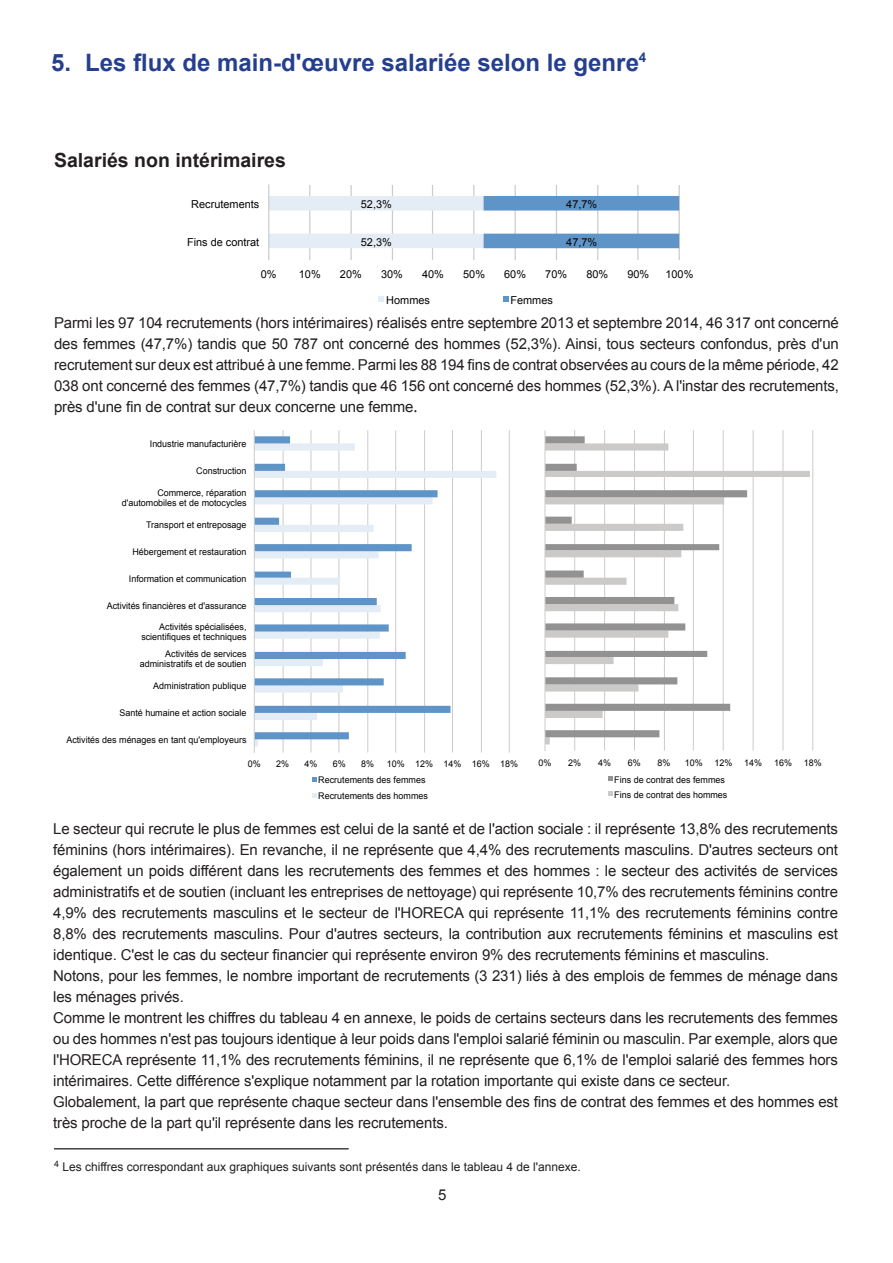
<style>
.page{position:relative;width:893px;height:1263px;background:#fff}
.page>*{position:absolute;margin:0;border:0;box-sizing:border-box;transform-origin:0 0}
.t1{font:700 24px "Arial";color:#253f8e}
.t2{font:700 19.5px "Arial";color:#231f20}
.t3{font:15px/21px "Arial";letter-spacing:-.01em;color:#231f20;text-align:justify}
.t4{font:12px "Arial";color:#231f20}
.t5{font:10.95px "Arial";color:#040503}
.t6{font:9.15px/10.2px "Arial";color:#040503;text-align:right}
.s1{font-family:"Minion Pro";font-size:18px}
</style>
<div class="page">
<hr style="left:54px;top:1148px;width:295px;height:1px;background:#231f20">
<hr style="left:309px;top:185px;width:1px;height:75px;background:#cbcbca">
<hr style="left:350px;top:185px;width:2px;height:75px;background:#cbcbca">
<hr style="left:392px;top:185px;width:1px;height:75px;background:#cbcbca">
<hr style="left:432px;top:185px;width:1px;height:75px;background:#cbcbca">
<hr style="left:473px;top:185px;width:1px;height:75px;background:#cbcbca">
<hr style="left:515px;top:185px;width:1px;height:75px;background:#cbcbca">
<hr style="left:556px;top:185px;width:1px;height:75px;background:#cbcbca">
<hr style="left:597px;top:185px;width:1px;height:75px;background:#cbcbca">
<hr style="left:637px;top:185px;width:1px;height:75px;background:#cbcbca">
<hr style="left:679px;top:185px;width:1px;height:75px;background:#cbcbca">
<svg style="left:269px;top:196px;width:410px;height:52px"></svg>
<hr style="left:268px;top:184px;width:1px;height:76px;background:#cbcbca">
<svg style="left:379px;top:296px;width:5px;height:5px"></svg>
<svg style="left:503px;top:296px;width:5px;height:5px"></svg>
<hr style="left:574px;top:430px;width:1px;height:320px;background:#cbcbca">
<hr style="left:604px;top:430px;width:1px;height:320px;background:#cbcbca">
<hr style="left:634px;top:430px;width:1px;height:320px;background:#cbcbca">
<hr style="left:664px;top:430px;width:1px;height:320px;background:#cbcbca">
<hr style="left:693px;top:430px;width:1px;height:320px;background:#cbcbca">
<hr style="left:723px;top:430px;width:1px;height:320px;background:#cbcbca">
<hr style="left:753px;top:430px;width:1px;height:320px;background:#cbcbca">
<hr style="left:782px;top:430px;width:1px;height:320px;background:#cbcbca">
<hr style="left:812px;top:430px;width:1px;height:320px;background:#cbcbca">
<svg style="left:545px;top:443px;width:265px;height:301px"></svg>
<svg style="left:545px;top:436px;width:202px;height:301px"></svg>
<hr style="left:544px;top:430px;width:1px;height:321px;background:#cbcbca">
<svg style="left:608px;top:776px;width:4px;height:5px"></svg>
<svg style="left:608px;top:792px;width:4px;height:4px"></svg>
<hr style="left:283px;top:430px;width:1px;height:322px;background:#cbcbca">
<hr style="left:310px;top:430px;width:1px;height:322px;background:#cbcbca">
<hr style="left:338px;top:430px;width:1px;height:322px;background:#cbcbca">
<hr style="left:367px;top:430px;width:1px;height:322px;background:#cbcbca">
<hr style="left:395px;top:430px;width:1px;height:322px;background:#cbcbca">
<hr style="left:424px;top:430px;width:1px;height:322px;background:#cbcbca">
<hr style="left:452px;top:430px;width:1px;height:322px;background:#cbcbca">
<hr style="left:481px;top:430px;width:1px;height:322px;background:#cbcbca">
<hr style="left:509px;top:430px;width:1px;height:322px;background:#cbcbca">
<svg style="left:255px;top:471px;width:241px;height:275px"></svg>
<svg style="left:255px;top:436px;width:195px;height:303px"></svg>
<hr style="left:254px;top:430px;width:1px;height:323px;background:#cbcbca">
<svg style="left:312px;top:777px;width:5px;height:4px"></svg>
<svg style="left:312px;top:793px;width:5px;height:5px"></svg>
<h1 class="t1" style="left:51px;top:47px;width:597px">5. Les flux de main-d'œuvre salariée selon le genre<sup>4</sup></h1>
<h2 class="t2" style="left:54px;top:147px;width:233px">Salariés non intérimaires</h2>
<p class="t5" style="left:191px;top:197px;width:70px">Recrutements</p>
<p class="t5" style="left:187px;top:235px;width:74px">Fins de contrat</p>
<p class="t5" style="left:361px;top:197px;width:33px">52,3%</p>
<p class="t5" style="left:361px;top:235px;width:33px">52,3%</p>
<p class="t5" style="left:566px;top:197px;width:33px">47,7%</p>
<p class="t5" style="left:566px;top:235px;width:33px">47,7%</p>
<p class="t5" style="left:261px;top:267px;width:17px">0%</p>
<p class="t5" style="left:299px;top:267px;width:23px">10%</p>
<p class="t5" style="left:340px;top:267px;width:23px">20%</p>
<p class="t5" style="left:381px;top:267px;width:23px">30%</p>
<p class="t5" style="left:422px;top:267px;width:23px">40%</p>
<p class="t5" style="left:463px;top:267px;width:23px">50%</p>
<p class="t5" style="left:504px;top:267px;width:23px">60%</p>
<p class="t5" style="left:545px;top:267px;width:23px">70%</p>
<p class="t5" style="left:586px;top:267px;width:23px">80%</p>
<p class="t5" style="left:627px;top:267px;width:23px">90%</p>
<p class="t5" style="left:665px;top:267px;width:29px">100%</p>
<p class="t5" style="left:386px;top:292px;width:45px">Hommes</p>
<p class="t5" style="left:510px;top:292px;width:44px">Femmes</p>
<p class="t3" style="left:54px;top:312px;width:786px">Parmi les 97 104 recrutements (hors intérimaires) réalisés entre septembre 2013 et septembre 2014, 46 317 ont concerné des femmes (47,7%) tandis que 50 787 ont concerné des hommes (52,3%). Ainsi, tous secteurs confondus, près d'un recrutement sur deux est attribué à une femme. Parmi les 88 194 fins de contrat observées au cours de la même période, 42<br>038 ont concerné des femmes (47,7%) tandis que 46 156 ont concerné des hommes (52,3%). A l'instar des recrutements, près d'une fin de contrat sur deux concerne une femme<span class="s1">.</span></p>
<p class="t6" style="left:150px;top:439px;width:98px">Industrie manufacturière</p>
<p class="t6" style="left:196px;top:466px;width:52px">Construction</p>
<p class="t6" style="left:122px;top:487px;width:126px">Commerce, réparation d'automobiles et de motocycles</p>
<p class="t6" style="left:146px;top:520px;width:102px">Transport et entreposage</p>
<p class="t6" style="left:132px;top:547px;width:116px">Hébergement et restauration</p>
<p class="t6" style="left:129px;top:574px;width:119px">Information et communication</p>
<p class="t6" style="left:107px;top:600px;width:141px">Activités financières et d'assurance</p>
<p class="t6" style="left:141px;top:622px;width:107px">Activités spécialisées, scientifiques et techniques</p>
<p class="t6" style="left:140px;top:649px;width:108px">Activités de services administratifs et de soutien</p>
<p class="t6" style="left:153px;top:681px;width:95px">Administration publique</p>
<p class="t6" style="left:119px;top:708px;width:129px">Santé humaine et action sociale</p>
<p class="t6" style="left:66px;top:735px;width:182px">Activités des ménages en tant qu'employeurs</p>
<p class="t6" style="left:539px;top:757px;width:14px">0%</p>
<p class="t6" style="left:568px;top:757px;width:14px">2%</p>
<p class="t6" style="left:598px;top:757px;width:14px">4%</p>
<p class="t6" style="left:628px;top:757px;width:14px">6%</p>
<p class="t6" style="left:657px;top:757px;width:14px">8%</p>
<p class="t6" style="left:685px;top:757px;width:19px">10%</p>
<p class="t6" style="left:715px;top:757px;width:19px">12%</p>
<p class="t6" style="left:744px;top:757px;width:19px">14%</p>
<p class="t6" style="left:774px;top:757px;width:19px">16%</p>
<p class="t6" style="left:804px;top:757px;width:19px">18%</p>
<p class="t6" style="left:614px;top:772px;width:115px;line-height:15.3px;text-align:left">Fins de contrat des femmes<br>Fins de contrat des hommes</p>
<p class="t6" style="left:248px;top:759px;width:14px">0%</p>
<p class="t6" style="left:276px;top:759px;width:14px">2%</p>
<p class="t6" style="left:304px;top:759px;width:14px">4%</p>
<p class="t6" style="left:333px;top:759px;width:14px">6%</p>
<p class="t6" style="left:361px;top:759px;width:14px">8%</p>
<p class="t6" style="left:387px;top:759px;width:133px">10% 12% 14% 16% 18%</p>
<p class="t6" style="left:318px;top:772px;width:111px;line-height:16.4px;text-align:left">Recrutements des femmes<br>Recrutements des hommes</p>
<p class="t3" style="left:53px;top:818px;width:786px;text-align:left">Le secteur qui recrute le plus de femmes est celui de la santé et de l'action sociale : il représente 13,8% des recrutements féminins (hors intérimaires). En revanche, il ne représente que 4,4% des recrutements masculins. D'autres secteurs ont également un poids différent dans les recrutements des femmes et des hommes : le secteur des activités de services administratifs et de soutien (incluant les entreprises de nettoyage) qui représente 10,7% des recrutements féminins contre 4,9% des recrutements masculins et le secteur de l'HORECA qui représente 11,1% des recrutements féminins contre 8,8% des recrutements masculins. Pour d'autres secteurs, la contribution aux recrutements féminins et masculins est identique. C'est le cas du secteur financier qui représente environ 9% des recrutements féminins et masculins.<br>Notons, pour les femmes, le nombre important de recrutements (3 231) liés à des emplois de femmes de ménage dans les ménages privés.<br>Comme le montrent les chiffres du tableau 4 en annexe, le poids de certains secteurs dans les recrutements des femmes ou des hommes n'est pas toujours identique à leur poids dans l'emploi salarié féminin ou masculin. Par exemple, alors que l'HORECA représente 11,1% des recrutements féminins, il ne représente que 6,1% de l'emploi salarié des femmes hors intérimaires. Cette différence s'explique notamment par la rotation importante qui existe dans ce secteur.<br>Globalement, la part que représente chaque secteur dans l'ensemble des fins de contrat des femmes et des hommes est très proche de la part qu'il représente dans les recrutements.</p>
<p class="t4" style="left:54px;top:1159px;width:528px"><sup>4</sup> Les chiffres correspondant aux graphiques suivants sont présentés dans le tableau 4 de l'annexe.</p>
<p class="t3" style="left:438px;top:1184px;width:10px">5</p>
</div>
